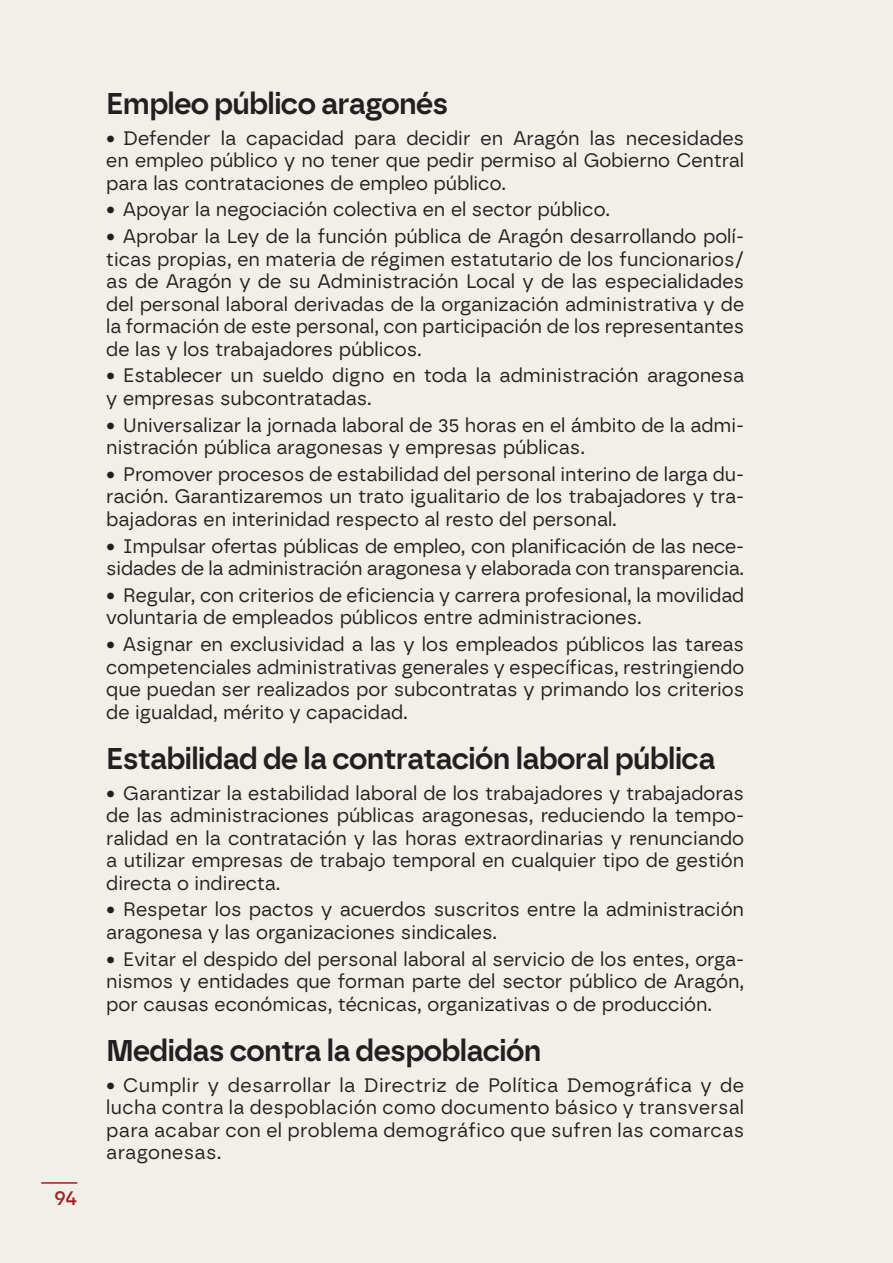
<style>
.page{position:relative;width:893px;height:1263px;background:#f0efe8}
.page>*{position:absolute;margin:0;border:0;box-sizing:border-box;transform-origin:0 0}
.Subtitulo_temas{font:600 30px "Borna";letter-spacing:-.02em;color:#231f20}
.t1{font:500 21px "Borna";color:#a11e23}
.t2{font:19.5px/22.5px "Borna";color:#231f20;text-align:justify}
</style>
<div class="page">
<hr style="left:41px;top:1182px;width:36px;height:2px;background:#a11e23">
<p class="t1" style="left:54px;top:1185px;width:25px">94</p>
<p class="Subtitulo_temas" style="left:106px;top:85px;width:344px">Empleo público aragonés</p>
<p class="t2" style="left:106px;top:126px;width:639px">• Defender la capacidad para decidir en Aragón las necesidades en empleo público y no tener que pedir permiso al Gobierno Central para las contrataciones de empleo público.</p>
<p class="t2" style="left:106px;top:198px;width:505px">• Apoyar la negociación colectiva en el sector público.</p>
<p class="t2" style="left:106px;top:225px;width:639px">• Aprobar la Ley de la función pública de Aragón desarrollando polí&shy;ticas propias, en materia de régimen estatutario de los funcionarios/ as de Aragón y de su Administración Local y de las especialidades del personal laboral derivadas de la organización administrativa y de la formación de este personal, con participación de los representantes de las y los trabajadores públicos.</p>
<p class="t2" style="left:106px;top:364px;width:639px">• Establecer un sueldo digno en toda la administración aragonesa y empresas subcontratadas.</p>
<p class="t2" style="left:106px;top:413px;width:639px">• Universalizar la jornada laboral de 35 horas en el ámbito de la admi&shy;nistración pública aragonesas y empresas públicas.</p>
<p class="t2" style="left:106px;top:463px;width:639px">• Promover procesos de estabilidad del personal interino de larga du&shy;ración. Garantizaremos un trato igualitario de los trabajadores y tra&shy;bajadoras en interinidad respecto al resto del personal.</p>
<p class="t2" style="left:106px;top:534px;width:639px">• Impulsar ofertas públicas de empleo, con planificación de las nece&shy;sidades de la administración aragonesa y elaborada con transparencia.</p>
<p class="t2" style="left:106px;top:584px;width:639px">• Regular, con criterios de eficiencia y carrera profesional, la movilidad voluntaria de empleados públicos entre administraciones.</p>
<p class="t2" style="left:106px;top:633px;width:639px">• Asignar en exclusividad a las y los empleados públicos las tareas competenciales administrativas generales y específicas, restringiendo que puedan ser realizados por subcontratas y primando los criterios de igualdad, mérito y capacidad.</p>
<p class="Subtitulo_temas" style="left:106px;top:740px;width:610px">Estabilidad de la contratación laboral pública</p>
<p class="t2" style="left:106px;top:781px;width:639px">• Garantizar la estabilidad laboral de los trabajadores y trabajadoras de las administraciones públicas aragonesas, reduciendo la tempo&shy;ralidad en la contratación y las horas extraordinarias y renunciando a utilizar empresas de trabajo temporal en cualquier tipo de gestión directa o indirecta.</p>
<p class="t2" style="left:106px;top:898px;width:639px">• Respetar los pactos y acuerdos suscritos entre la administración aragonesa y las organizaciones sindicales.</p>
<p class="t2" style="left:106px;top:947px;width:639px">• Evitar el despido del personal laboral al servicio de los entes, orga&shy;nismos y entidades que forman parte del sector público de Aragón, por causas económicas, técnicas, organizativas o de producción.</p>
<p class="Subtitulo_temas" style="left:106px;top:1032px;width:437px">Medidas contra la despoblación</p>
<p class="t2" style="left:106px;top:1073px;width:639px">• Cumplir y desarrollar la Directriz de Política Demográfica y de lucha contra la despoblación como documento básico y transversal para acabar con el problema demográfico que sufren las comarcas aragonesas.</p>
</div>
